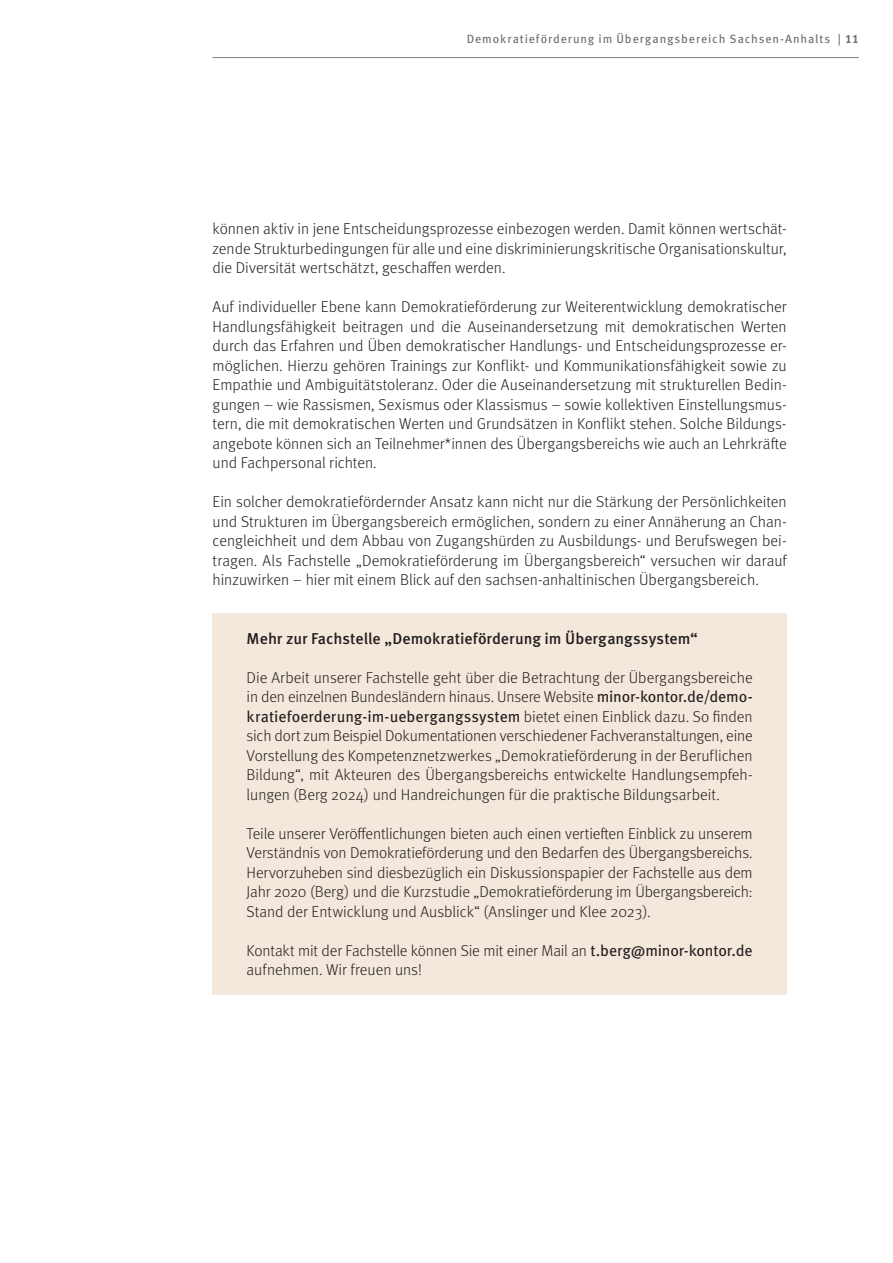
<style>
.page{position:relative;width:893px;height:1263px;background:#fff}
.page>*{position:absolute;margin:0;border:0;box-sizing:border-box;transform-origin:0 0}
.t1{font:300 15.75px/19.5px "Meta Pro";color:#231f20;text-align:justify}
.t2{font:500 15.75px "Meta Pro";color:#231f20}
.t3{font:12px "Meta Pro";letter-spacing:.075em;color:#6c6d70}
.s1{font-weight:700}
.s2{font-weight:400}
</style>
<div class="page">
<hr style="left:213px;top:57px;width:646px;height:1px;background:#808285">
<div style="left:213px;top:613px;width:574px;height:382px;background:#f3e8db"></div>
<p class="t3" style="left:467px;top:30px;width:394px">Demokratieförderung im Übergangsbereich Sachsen-Anhalts | <span class="s1">11</span></p>
<p class="t1" style="left:213px;top:218px;width:576px">können aktiv in jene Entscheidungsprozesse einbezogen werden. Damit können wertschät&shy;zende Strukturbedingungen für alle und eine diskriminierungskritische Organisationskultur, die Diversität wertschätzt, geschaffen werden.</p>
<p class="t1" style="left:213px;top:296px;width:576px">Auf individueller Ebene kann Demokratieförderung zur Weiterentwicklung demokratischer Handlungsfähigkeit beitragen und die Auseinandersetzung mit demokratischen Werten durch das Erfahren und Üben demokratischer Handlungs- und Entscheidungsprozesse er&shy;möglichen. Hierzu gehören Trainings zur Konflikt- und Kommunikationsfähigkeit sowie zu Empathie und Ambiguitätstoleranz. Oder die Auseinandersetzung mit strukturellen Bedin&shy;gungen – wie Rassismen, Sexismus oder Klassismus – sowie kollektiven Einstellungsmus&shy;tern, die mit demokratischen Werten und Grundsätzen in Konflikt stehen. Solche Bildungs&shy;angebote können sich an Teilnehmer*innen des Übergangsbereichs wie auch an Lehrkräfte und Fachpersonal richten.</p>
<p class="t1" style="left:213px;top:491px;width:576px">Ein solcher demokratiefördernder Ansatz kann nicht nur die Stärkung der Persönlichkeiten und Strukturen im Übergangsbereich ermöglichen, sondern zu einer Annäherung an Chan&shy;cengleichheit und dem Abbau von Zugangshürden zu Ausbildungs- und Berufswegen bei&shy;tragen. Als Fachstelle „Demokratieförderung im Übergangsbereich“ versuchen wir darauf hinzuwirken – hier mit einem Blick auf den sachsen-anhaltinischen Übergangsbereich.</p>
<p class="t2" style="left:247px;top:626px;width:453px">Mehr zur Fachstelle „Demokratieförderung im Übergangssystem“</p>
<p class="t1" style="left:247px;top:666px;width:507px">Die Arbeit unserer Fachstelle geht über die Betrachtung der Übergangsbereiche in den einzelnen Bundesländern hinaus. Unsere Website <span class="s2">minor-kontor.de/demo&shy;kratiefoerderung-im-uebergangssystem</span> bietet einen Einblick dazu. So finden sich dort zum Beispiel Dokumentationen verschiedener Fachveranstaltungen, eine Vorstellung des Kompetenznetzwerkes „Demokratieförderung in der Beruflichen Bildung“, mit Akteuren des Übergangsbereichs entwickelte Handlungsempfeh&shy;lungen (Berg 2024) und Handreichungen für die praktische Bildungsarbeit.</p>
<p class="t1" style="left:247px;top:822px;width:508px">Teile unserer Veröffentlichungen bieten auch einen vertieften Einblick zu unserem Verständnis von Demokratieförderung und den Bedarfen des Übergangsbereichs.<br>Hervorzuheben sind diesbezüglich ein Diskussionspapier der Fachstelle aus dem Jahr 2020 (Berg) und die Kurzstudie „Demokratieförderung im Übergangsbereich:<br>Stand der Entwicklung und Ausblick“ (Anslinger und Klee 2023).</p>
<p class="t1" style="left:247px;top:939px;width:507px">Kontakt mit der Fachstelle können Sie mit einer Mail an <span class="s2">t.berg@minor-kontor.de </span>aufnehmen. Wir freuen uns!</p>
</div>
